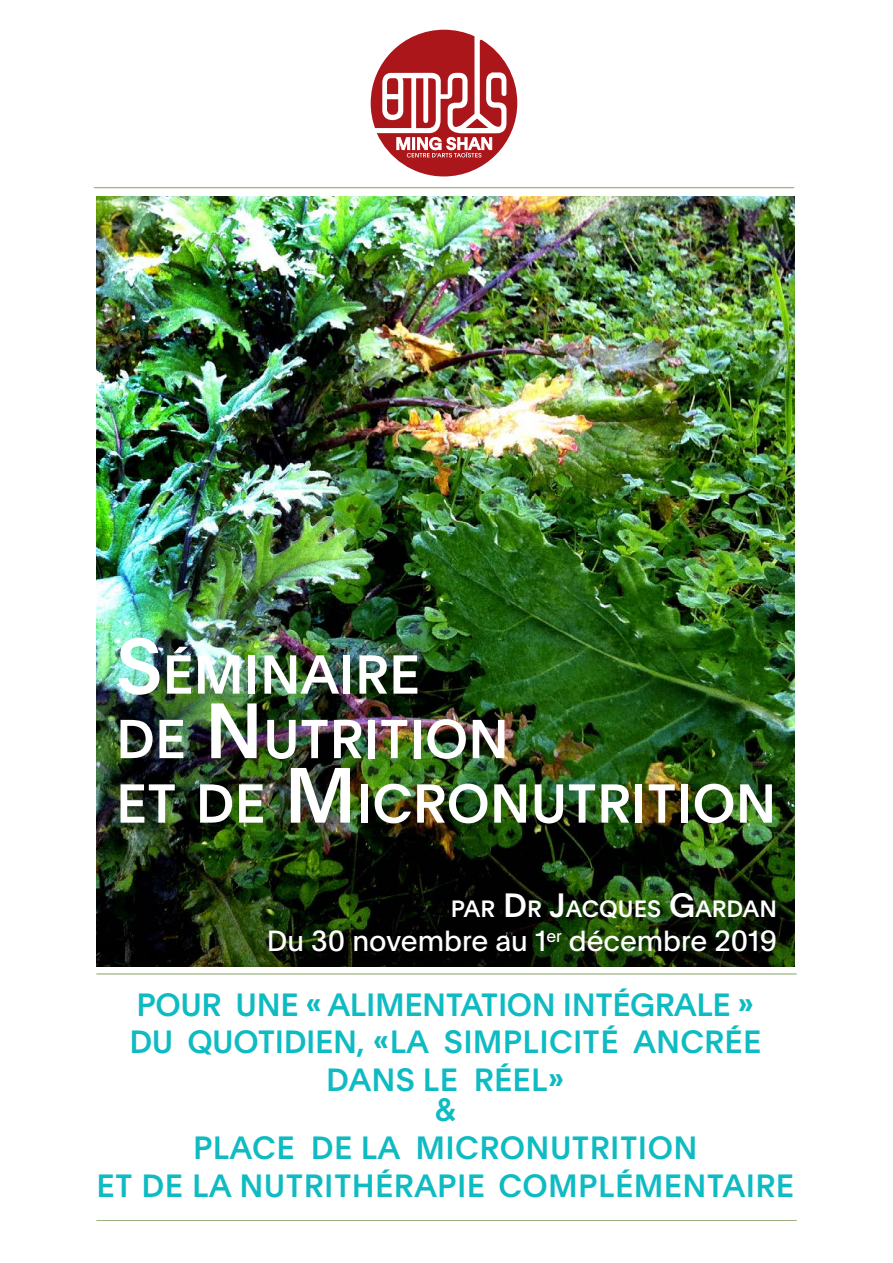
<style>
.page{position:relative;width:893px;height:1263px;background:#fff}
.page>*{position:absolute;margin:0;border:0;box-sizing:border-box;transform-origin:0 0}
.t1{font:500 53.55px "Plain";color:#fff}
.t2{font:500 31.5px "Plain";letter-spacing:.01em;color:#0fbbc3}
.t3{font:500 31.5px "Plain";letter-spacing:-.01em;color:#0fbbc3}
.t4{font:28.5px "Plain";color:#fff}
.t5{font:500 23.1px "Plain";color:#fff}
.s1{font-size:76.5px}
.s2{font-size:33px}
</style>
<div class="page">
<hr style="left:94px;top:187px;width:700px;height:1px;background:#698a3b">
<img style="left:96px;top:196px;width:698px;height:770px">
<svg style="left:371px;top:30px;width:146px;height:146px"></svg>
<hr style="left:96px;top:974px;width:701px;height:1px;background:#698a3b">
<hr style="left:96px;top:1220px;width:701px;height:1px;background:#698a3b">
<p class="t1" style="left:116px;top:636px;width:305px"><span class="s1">S</span>ÉMINAIRE</p>
<p class="t1" style="left:116px;top:700px;width:394px">DE <span class="s1">N</span> UTRITION</p>
<p class="t1" style="left:116px;top:765px;width:662px">ET DE <span class="s1">M</span> ICRONUTRITION</p>
<p class="t5" style="left:451px;top:892px;width:328px">PAR <span class="s2">D</span> R <span class="s2">J</span>ACQUES <span class="s2">G</span>ARDAN</p>
<p class="t4" style="left:267px;top:921px;width:512px">Du 30 novembre au 1<sup>er</sup> décembre 2019</p>
<p class="t3" style="left:136px;top:982px;width:619px">POUR UNE « ALIMENTATION INTÉGRALE »</p>
<p class="t2" style="left:129px;top:1019px;width:633px">DU QUOTIDIEN, «LA SIMPLICITÉ ANCRÉE</p>
<p class="t2" style="left:326px;top:1057px;width:240px">DANS LE RÉEL»</p>
<p class="t2" style="left:434px;top:1087px;width:23px">&amp;</p>
<p class="t2" style="left:193px;top:1125px;width:506px">PLACE DE LA MICRONUTRITION</p>
<p class="t2" style="left:97px;top:1163px;width:699px">ET DE LA NUTRITHÉRAPIE COMPLÉMENTAIRE</p>
</div>
